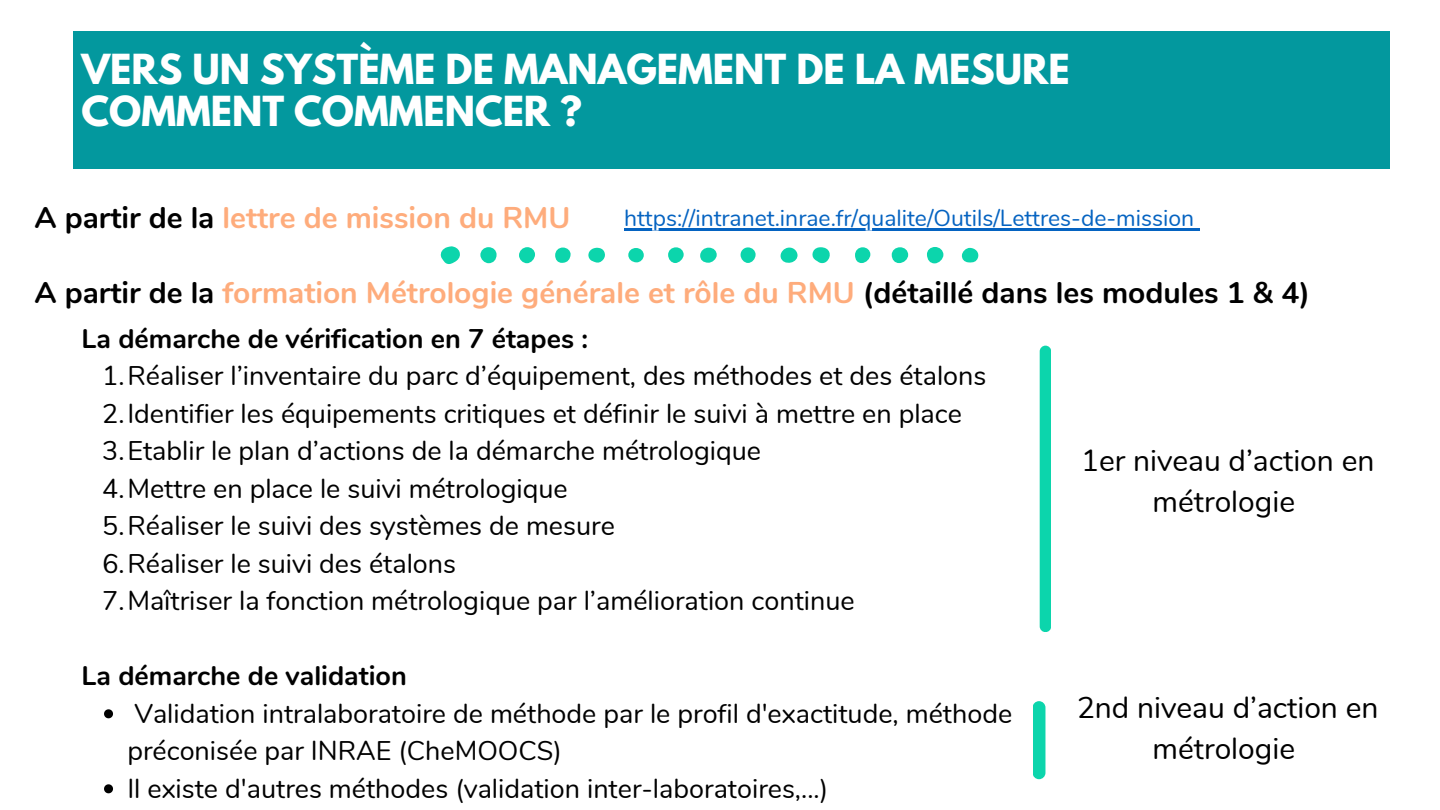
<style>
.page{position:relative;width:1440px;height:810px;background:#fff}
.page>*{position:absolute;margin:0;border:0;box-sizing:border-box;transform-origin:0 0}
.t1{font:700 36.7px "League Spartan";color:#fff}
.t2{font:700 30px "Nunito";color:#000}
.t3{font:30px/41.2px "Nunito";color:#000;text-align:center}
.t4{font:700 30px "Nunito";color:#feac7c}
.t5{font:27px/37.5px "Nunito";color:#000}
.t6{font:700 27px "Nunito";color:#000}
.t7{font:23px "Nunito";color:#0563c1}
.s1{color:#000}
.s2{color:#feac7c}
</style>
<div class="page">
<div style="left:73px;top:31px;width:1317px;height:138px;background:#03989e"></div>
<div style="left:1040px;top:346px;width:11px;height:286px;background:#0cd5ac;border-radius:6px"></div>
<svg style="left:440px;top:246px;width:20px;height:18px"></svg>
<svg style="left:812px;top:247px;width:18px;height:16px"></svg>
<div style="left:927px;top:247px;width:16px;height:16px;background:#0cd5ac;border-radius:50%"></div>
<div style="left:892px;top:247px;width:16px;height:16px;background:#0cd5ac;border-radius:8px"></div>
<div style="left:480px;top:247px;width:17px;height:16px;background:#0cd5ac;border-radius:50%"></div>
<svg style="left:780px;top:248px;width:18px;height:15px"></svg>
<div style="left:519px;top:247px;width:16px;height:16px;background:#0cd5ac;border-radius:8px"></div>
<div style="left:700px;top:248px;width:17px;height:15px;background:#0cd5ac;border-radius:50%"></div>
<svg style="left:588px;top:248px;width:17px;height:15px"></svg>
<svg style="left:855px;top:247px;width:15px;height:16px"></svg>
<svg style="left:962px;top:248px;width:17px;height:15px"></svg>
<div style="left:668px;top:247px;width:16px;height:16px;background:#0cd5ac;border-radius:50%"></div>
<svg style="left:555px;top:248px;width:16px;height:15px"></svg>
<svg style="left:740px;top:247px;width:16px;height:16px"></svg>
<div style="left:628px;top:248px;width:16px;height:14px;background:#0cd5ac;border-radius:50%"></div>
<hr style="left:624px;top:228px;width:570px;height:2px;background:#0563c1">
<svg style="left:1194px;top:228px;width:6px;height:2px"></svg>
<svg style="left:104px;top:709px;width:9px;height:9px"></svg>
<svg style="left:104px;top:784px;width:9px;height:9px"></svg>
<div style="left:1033px;top:701px;width:12px;height:78px;background:#0cd5ac;border-radius:6px"></div>
<p class="t1" style="left:82px;top:51px;width:990px">VERS UN SYSTÈME DE MANAGEMENT DE LA MESURE</p>
<p class="t1" style="left:82px;top:93px;width:502px">COMMENT COMMENCER ?</p>
<p class="t4" style="left:34px;top:197px;width:538px"><span class="s1">A partir de la</span> lettre de mission du RMU</p>
<p class="t7" style="left:624px;top:203px;width:572px">https://intranet.inrae.fr/qualite/Outils/Lettres-de-mission</p>
<p class="t2" style="left:34px;top:272px;width:1277px">A partir de la <span class="s2">formation Métrologie générale et rôle du RMU</span> (détaillé dans les modules 1 &amp; 4)</p>
<p class="t6" style="left:82px;top:321px;width:508px">La démarche de vérification en 7 étapes :</p>
<p class="t5" style="left:102px;top:358px;width:886px">1.Réaliser l’inventaire du parc d’équipement, des méthodes et des étalons</p>
<p class="t5" style="left:102px;top:395px;width:861px">2.Identifier les équipements critiques et définir le suivi à mettre en place</p>
<p class="t5" style="left:102px;top:433px;width:660px">3.Etablir le plan d’actions de la démarche métrologique</p>
<p class="t5" style="left:102px;top:470px;width:467px">4.Mettre en place le suivi métrologique</p>
<p class="t5" style="left:102px;top:508px;width:514px">5.Réaliser le suivi des systèmes de mesure</p>
<p class="t5" style="left:102px;top:545px;width:355px">6.Réaliser le suivi des étalons</p>
<p class="t5" style="left:102px;top:583px;width:754px">7.Maîtriser la fonction métrologique par l’amélioration continue</p>
<p class="t6" style="left:82px;top:658px;width:327px">La démarche de validation</p>
<p class="t5" style="left:127px;top:695px;width:886px">Validation intralaboratoire de méthode par le profil d'exactitude, méthode préconisée par INRAE (CheMOOCS)</p>
<p class="t5" style="left:127px;top:770px;width:702px">Il existe d'autres méthodes (validation inter-laboratoires,...)</p>
<p class="t3" style="left:1081px;top:440px;width:295px">1er niveau d’action en métrologie</p>
<p class="t3" style="left:1077px;top:687px;width:303px">2nd niveau d’action en métrologie</p>
</div>
